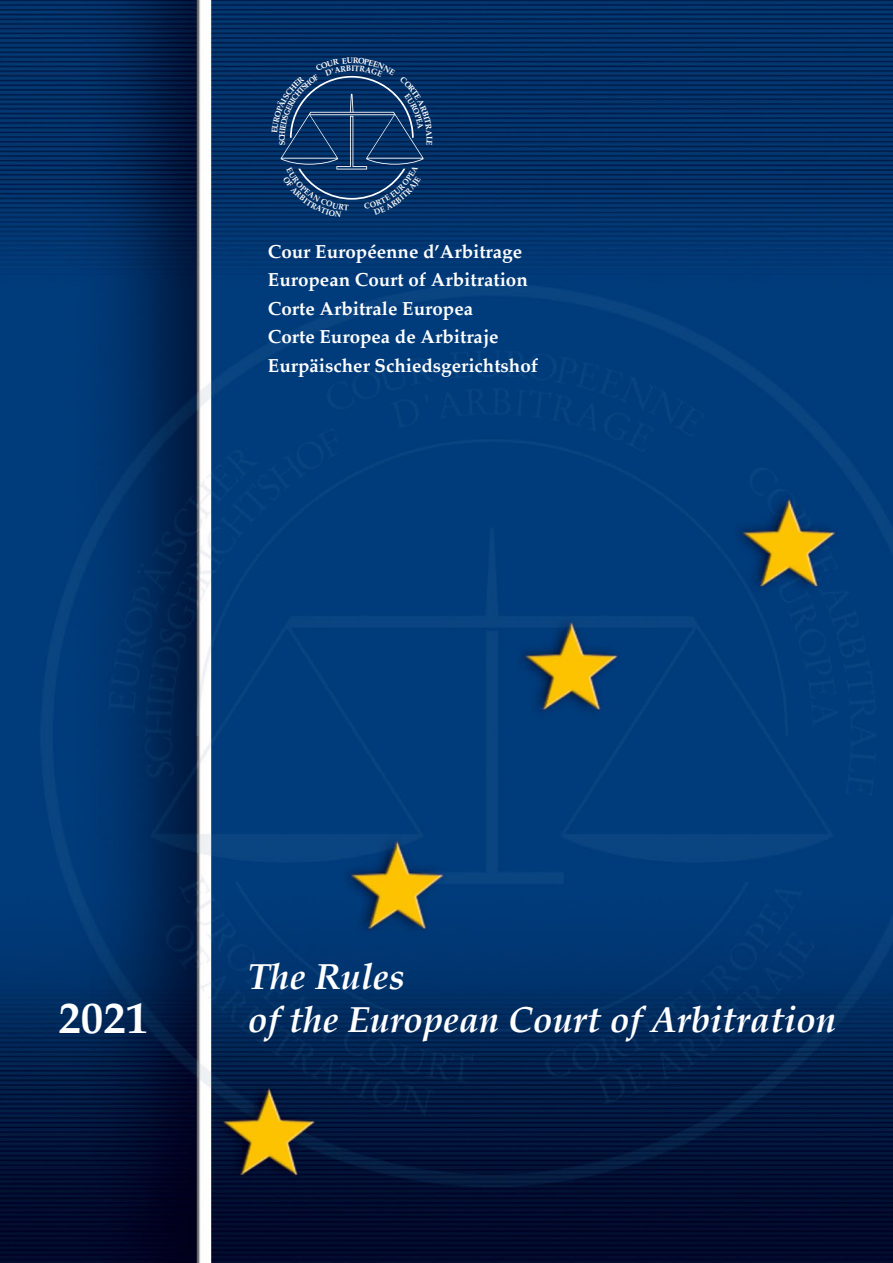
<style>
.page{position:relative;width:893px;height:1263px;background:#fff}
.page>*{position:absolute;margin:0;border:0;box-sizing:border-box;transform-origin:0 0}
.t1{font:700 45px "Palatino";color:#fff}
.t2{font:italic 700 36px "Palatino";color:#fff}
.t3{font:700 18.75px/28.5px "Palatino";color:#fff}
.t4{font:700 8.1px "Palatino";color:#fff}
</style>
<div class="page">
<img style="left:0;top:0;width:893px;height:1263px">
<svg style="left:272px;top:57px;width:160px;height:161px;background:#0f386b"></svg>
<p class="t4" style="left:434px;top:136px;width:7px;rotate:90deg">L</p>
<p class="t3" style="left:268px;top:237px;width:272px">Cour Européenne d’Arbitrage<br>European Court of Arbitration<br>Corte Arbitrale Europea<br>Corte Europea de Arbitraje<br>Eurpäischer Schiedsgerichtshof</p>
<h2 class="t2" style="left:248px;top:948px;width:158px">The Rules</h2>
<h1 class="t1" style="left:58px;top:979px;width:91px">2021</h1>
<h2 class="t2" style="left:248px;top:991px;width:590px">of the European Court of Arbitration</h2>
</div>
